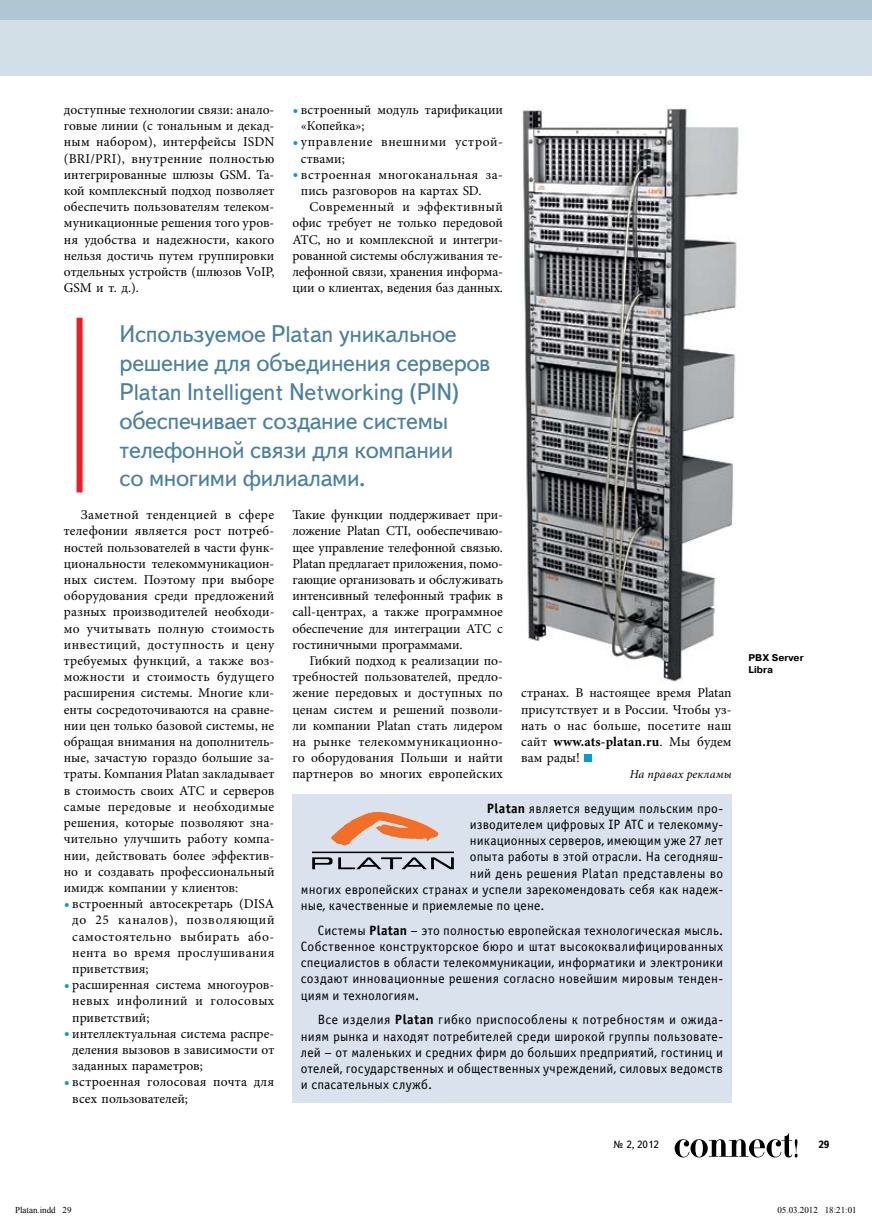
<style>
.page{position:relative;width:872px;height:1218px;background:#fff}
.page>*{position:absolute;margin:0;border:0;box-sizing:border-box;transform-origin:0 0}
.t1{font:24px/28.8px "Text Book C";letter-spacing:-.015em;color:#4b81a0}
.t2{font:13.5px/16.2px "Minion Pro";letter-spacing:.005em;color:#000;text-align:justify}
.t3{font:13.5px/16.2px "Officina Sans C";letter-spacing:.015em;color:#000;text-align:justify}
.t4{font:italic 12px "Minion Pro";letter-spacing:.015em;color:#000}
.t5{font:10.5px "Text Book C";color:#000}
.t6{font:700 10.5px "Text Book C";color:#000}
.t7{font:700 9.75px/12px "Pragmatica C";color:#000}
.t8{font:9px "Times New Roman";color:#000}
.s1{font-weight:700}
</style>
<div class="page">
<svg style="left:674px;top:1133px;width:123px;height:24px"></svg>
<div style="left:0;top:0;width:872px;height:42px;background:#b0c6d2"></div>
<div style="left:0;top:20px;width:872px;height:56px;background:#d2dfe7"></div>
<div style="left:584px;top:754px;width:8px;height:8px;background:#009fda"></div>
<img style="left:522px;top:107px;width:217px;height:575px">
<div style="left:292px;top:794px;width:439px;height:308px;background:#d9e2ed"></div>
<svg style="left:330px;top:811px;width:108px;height:34px"></svg>
<svg style="left:312px;top:851px;width:142px;height:18px"></svg>
<div style="left:77px;top:318px;width:6px;height:174px;background:#ed1c24"></div>
<p class="t2" style="left:64px;top:102px;width:212px">доступные технологии связи: анало&shy;говые линии (с тональным и декад&shy;ным набором), интерфейсы ISDN (BRI/PRI), внутренние полностью интегрированные шлюзы GSM. Та&shy;кой комплексный подход позволяет обеспечить пользователям телеком&shy;муникационные решения того уров&shy;ня удобства и надежности, какого нельзя достичь путем группировки отдельных устройств (шлюзов VoIP, GSM и т. д.).</p>
<p class="t2" style="left:301px;top:102px;width:204px;text-align:left">встроенный модуль тарификации «Копейка»;<br>управление внешними устрой&shy;ствами;<br>встроенная многоканальная за&shy;пись разговоров на картах SD.</p>
<p class="t2" style="left:292px;top:199px;width:212px;text-indent:17px">Современный и эффективный офис требует не только передовой АТС, но и комплексной и интегри&shy;рованной системы обслуживания те&shy;лефонной связи, хранения информа&shy;ции о клиентах, ведения баз данных.</p>
<h1 class="t1" style="left:120px;top:320px;width:372px">Используемое Platan уникальное решение для объединения серверов<br>Platan Intelligent Networking (PIN) обеспечивает создание системы телефонной связи для компании<br>со многими филиалами.</h1>
<p class="t2" style="left:64px;top:507px;width:212px;text-indent:17px">Заметной тенденцией в сфере телефонии является рост потреб&shy;ностей пользователей в части функ&shy;циональности телекоммуникацион&shy;ных систем. Поэтому при выборе оборудования среди предложений разных производителей необходи&shy;мо учитывать полную стоимость инвестиций, доступность и цену требуемых функций, а также воз&shy;можности и стоимость будущего расширения системы. Многие кли&shy;енты сосредоточиваются на сравне&shy;нии цен только базовой системы, не обращая внимания на дополнитель&shy;ные, зачастую гораздо большие за&shy;траты. Компания Platan закладывает в стоимость своих АТС и серверов самые передовые и необходимые решения, которые позволяют зна&shy;чительно улучшить работу компа&shy;нии, действовать более эффектив&shy;но и создавать профессиональный имидж компании у клиентов:</p>
<p class="t2" style="left:72px;top:895px;width:204px;text-align:left">встроенный автосекретарь (DISA до 25 каналов), позволяющий самостоятельно выбирать або&shy;нента во время прослушивания приветствия;<br>расширенная система многоуров&shy;невых инфолиний и голосовых приветствий;<br>интеллектуальная система распре&shy;деления вызовов в зависимости от заданных параметров;<br>встроенная голосовая почта для всех пользователей;</p>
<p class="t2" style="left:292px;top:507px;width:212px">Такие функции поддерживает при&shy;ложение Platan CTI, ообеспечиваю&shy;щее управление телефонной связью.<br>Platan предлагает приложения, помо&shy;гающие организовать и обслуживать интенсивный телефонный трафик в call-центрах, а также программное обеспечение для интеграции АТС с гостиничными программами.</p>
<p class="t2" style="left:292px;top:652px;width:212px;text-indent:17px">Гибкий подход к реализации по&shy;требностей пользователей, предло&shy;жение передовых и доступных по ценам систем и решений позволи&shy;ли компании Platan стать лидером на рынке телекоммуникационно&shy;го оборудования Польши и найти партнеров во многих европейских</p>
<p class="t2" style="left:521px;top:685px;width:212px">странах. В настоящее время Platan присутствует и в России. Чтобы уз&shy;нать о нас больше, посетите наш сайт <span class="s1">www.ats-platan.ru</span>. Мы будем вам рады!</p>
<p class="t4" style="left:630px;top:766px;width:103px">На правах рекламы</p>
<p class="t3" style="left:487px;top:800px;width:238px"><span class="s1">Platan</span> является ведущим польским про-</p>
<p class="t3" style="left:470px;top:816px;width:255px">изводителем цифровых IP АТС и телекомму-</p>
<p class="t3" style="left:470px;top:833px;width:255px">никационных серверов, имеющим уже 27 лет</p>
<p class="t3" style="left:470px;top:849px;width:255px">опыта работы в этой отрасли. На сегодняш-</p>
<p class="t3" style="left:470px;top:865px;width:255px">ний день решения Platan представлены во</p>
<p class="t3" style="left:301px;top:881px;width:424px">многих европейских странах и успели зарекомендовать себя как надеж-</p>
<p class="t3" style="left:301px;top:897px;width:245px">ные, качественные и приемлемые по цене.</p>
<p class="t3" style="left:301px;top:922px;width:424px;text-indent:17px">Системы <span class="s1">Platan</span> – это полностью европейская технологическая мысль.<br>Собственное конструкторское бюро и штат высококвалифицированных специалистов в области телекоммуникации, информатики и электроники создают инновационные решения согласно новейшим мировым тенден&shy;циям и технологиям.</p>
<p class="t3" style="left:301px;top:1012px;width:424px;text-indent:17px">Все изделия <span class="s1">Platan</span> гибко приспособлены к потребностям и ожида&shy;ниям рынка и находят потребителей среди широкой группы пользовате&shy;лей – от маленьких и средних фирм до больших предприятий, гостиниц и отелей, государственных и общественных учреждений, силовых ведомств и спасательных служб.</p>
<p class="t7" style="left:748px;top:652px;width:57px">PBX Server<br>Libra</p>
<p class="t5" style="left:613px;top:1138px;width:48px">№ 2, 2012</p>
<p class="t6" style="left:818px;top:1138px;width:13px">29</p>
<p class="t8" style="left:15px;top:1204px;width:58px">Platan.indd 29</p>
<p class="t8" style="left:777px;top:1204px;width:81px">05.03.2012 18:21:01</p>
</div>
